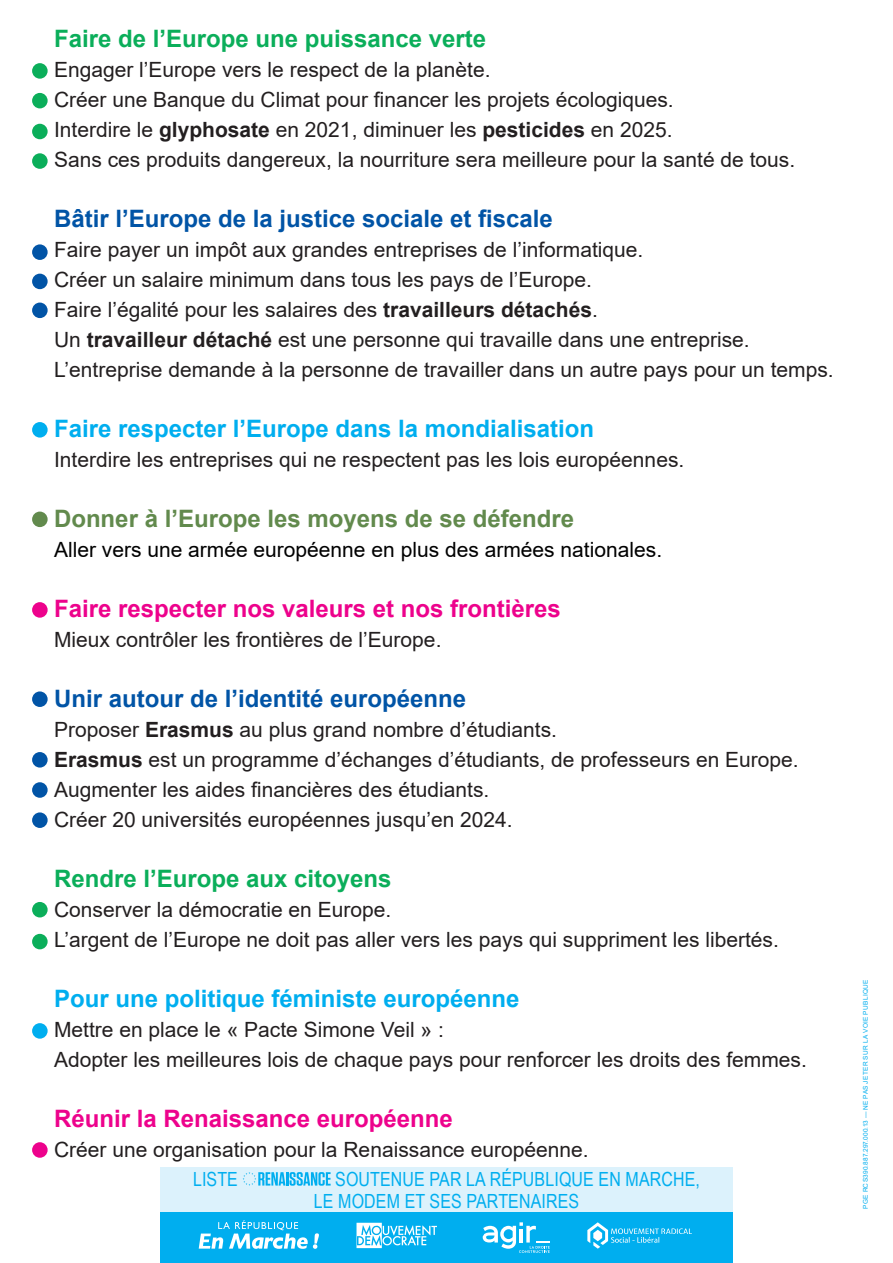
<style>
.page{position:relative;width:893px;height:1263px;background:#fff}
.page>*{position:absolute;margin:0;border:0;box-sizing:border-box;transform-origin:0 0}
.t1{font:700 24px "Arial";color:#00aeef}
.t2{font:700 24px "Arial";color:#0154a6}
.t3{font:700 24px "Arial";color:#ed028c}
.t4{font:700 24px "Arial";color:#0bae5a}
.t5{font:700 24px "Arial";color:#628a4d}
.t6{font:21px/30px "Arial";color:#231f20}
.t7{font:21px "Arial";color:#000}
.t8{font:19.5px/22.5px "Arial Narrow";letter-spacing:.005em;color:#00aeef}
.t9{font:6.45px "Arial";letter-spacing:.05em;color:#00aeef}
.s1{font-weight:700}
</style>
<div class="page">
<div style="left:32px;top:63px;width:16px;height:16px;background:#0bae5a;border-radius:50%"></div>
<div style="left:32px;top:93px;width:16px;height:15px;background:#0bae5a;border-radius:50%"></div>
<div style="left:32px;top:124px;width:16px;height:15px;background:#0bae5a;border-radius:50%"></div>
<div style="left:32px;top:274px;width:16px;height:15px;background:#0154a6;border-radius:50%"></div>
<div style="left:160px;top:1168px;width:573px;height:44px;background:#dcf2fc"></div>
<svg style="left:243px;top:1172px;width:88px;height:14px"></svg>
<div style="left:160px;top:1212px;width:573px;height:51px;background:#00aeef"></div>
<svg style="left:199px;top:1220px;width:120px;height:29px"></svg>
<svg style="left:483px;top:1222px;width:67px;height:31px"></svg>
<svg style="left:587px;top:1222px;width:105px;height:27px"></svg>
<svg style="left:356px;top:1223px;width:81px;height:25px"></svg>
<div style="left:32px;top:303px;width:16px;height:15px;background:#0154a6;border-radius:50%"></div>
<div style="left:32px;top:244px;width:16px;height:16px;background:#0154a6;border-radius:50%"></div>
<div style="left:32px;top:422px;width:16px;height:16px;background:#00aeef;border-radius:50%"></div>
<div style="left:32px;top:512px;width:16px;height:15px;background:#628a4d;border-radius:50%"></div>
<div style="left:32px;top:602px;width:16px;height:16px;background:#ed028c;border-radius:50%"></div>
<div style="left:32px;top:752px;width:16px;height:15px;background:#0154a6;border-radius:50%"></div>
<div style="left:32px;top:691px;width:16px;height:16px;background:#0154a6;border-radius:50%"></div>
<div style="left:32px;top:902px;width:16px;height:15px;background:#0bae5a;border-radius:50%"></div>
<div style="left:32px;top:934px;width:16px;height:15px;background:#0bae5a;border-radius:50%"></div>
<div style="left:32px;top:1023px;width:16px;height:16px;background:#00aeef;border-radius:50%"></div>
<div style="left:32px;top:1142px;width:16px;height:16px;background:#ed028c;border-radius:50%"></div>
<div style="left:32px;top:782px;width:16px;height:16px;background:#0154a6;border-radius:50%"></div>
<div style="left:32px;top:153px;width:16px;height:16px;background:#0bae5a;border-radius:50%"></div>
<div style="left:32px;top:812px;width:16px;height:16px;background:#0154a6;border-radius:50%"></div>
<p class="t4" style="left:54px;top:22px;width:434px">Faire de l’Europe une puissance verte</p>
<p class="t6" style="left:54px;top:55px;width:743px">Engager l’Europe vers le respect de la planète.<br>Créer une Banque du Climat pour financer les projets écologiques.<br>Interdire le <span class="s1">glyphosate</span> en 2021, diminuer les <span class="s1">pesticides</span> en 2025.<br>Sans ces produits dangereux, la nourriture sera meilleure pour la santé de tous.</p>
<p class="t2" style="left:54px;top:202px;width:500px">Bâtir l’Europe de la justice sociale et fiscale</p>
<p class="t6" style="left:54px;top:235px;width:781px">Faire payer un impôt aux grandes entreprises de l’informatique.<br>Créer un salaire minimum dans tous les pays de l’Europe.<br>Faire l’égalité pour les salaires des <span class="s1">travailleurs détachés</span>.<br>Un <span class="s1">travailleur détaché</span> est une personne qui travaille dans une entreprise.<br>L’entreprise demande à la personne de travailler dans un autre pays pour un temps.</p>
<p class="t1" style="left:54px;top:412px;width:542px">Faire respecter l’Europe dans la mondialisation</p>
<p class="t6" style="left:54px;top:445px;width:632px">Interdire les entreprises qui ne respectent pas les lois européennes.</p>
<p class="t5" style="left:54px;top:502px;width:522px">Donner à l’Europe les moyens de se défendre</p>
<p class="t7" style="left:54px;top:535px;width:610px">Aller vers une armée européenne en plus des armées nationales.</p>
<p class="t3" style="left:54px;top:592px;width:508px">Faire respecter nos valeurs et nos frontières</p>
<p class="t6" style="left:54px;top:625px;width:389px">Mieux contrôler les frontières de l’Europe.</p>
<p class="t2" style="left:54px;top:682px;width:414px">Unir autour de l’identité européenne</p>
<p class="t6" style="left:54px;top:715px;width:746px">Proposer <span class="s1">Erasmus</span> au plus grand nombre d’étudiants.<br><span class="s1">Erasmus</span> est un programme d’échanges d’étudiants, de professeurs en Europe.<br>Augmenter les aides financières des étudiants.<br>Créer 20 universités européennes jusqu’en 2024.</p>
<p class="t4" style="left:54px;top:862px;width:339px">Rendre l’Europe aux citoyens</p>
<p class="t6" style="left:54px;top:895px;width:726px">Conserver la démocratie en Europe.<br>L’argent de l’Europe ne doit pas aller vers les pays qui suppriment les libertés.</p>
<p class="t1" style="left:54px;top:982px;width:467px">Pour une politique féministe européenne</p>
<p class="t6" style="left:54px;top:1015px;width:754px">Mettre en place le « Pacte Simone Veil » :<br>Adopter les meilleures lois de chaque pays pour renforcer les droits des femmes.</p>
<p class="t3" style="left:54px;top:1102px;width:400px">Réunir la Renaissance européenne</p>
<p class="t6" style="left:54px;top:1135px;width:536px">Créer une organisation pour la Renaissance européenne.</p>
<p class="t8" style="left:193px;top:1167px;width:46px">LISTE</p>
<p class="t8" style="left:314px;top:1167px;width:388px;text-indent:21px">SOUTENUE PAR LA RÉPUBLIQUE EN MARCHE,<br>LE MODEM ET SES PARTENAIRES</p>
<p class="t9" style="left:861px;top:1209px;width:231px;rotate:-90deg">PGE RCS390.887.297.000.13 — NE PAS JETER SUR LA VOIE PUBLIQUE</p>
</div>
